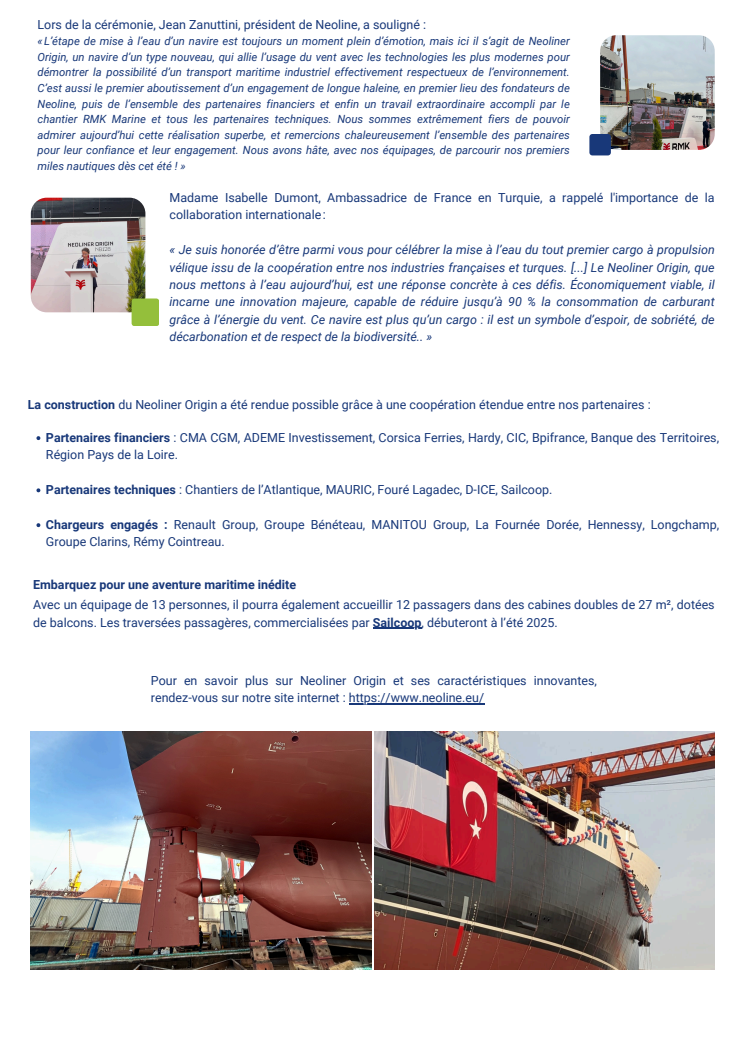
<style>
.page{position:relative;width:744px;height:1053px;background:#fff}
.page>*{position:absolute;margin:0;border:0;box-sizing:border-box;transform-origin:0 0}
.t1{font:12.48px/17.4px "Roboto";color:#183879}
.t2{font:italic 12.48px/17.4px "Roboto";color:#183879;text-align:justify}
.t3{font:700 12.48px "Roboto";color:#183879}
.t4{font:italic 11.28px/15.6px "Roboto";color:#183879;text-align:justify}
.s1{font-weight:700}
</style>
<div class="page">
<img style="left:600px;top:35px;width:115px;height:115px;border-radius:16px">
<div style="left:589px;top:134px;width:22px;height:21px;background:#183879;border-radius:3px"></div>
<img style="left:31px;top:198px;width:114px;height:114px;border-radius:16px">
<svg style="left:132px;top:298px;width:27px;height:28px"></svg>
<svg style="left:36px;top:436px;width:4px;height:4px"></svg>
<svg style="left:36px;top:488px;width:4px;height:4px"></svg>
<svg style="left:36px;top:523px;width:4px;height:4px"></svg>
<hr style="left:373px;top:627px;width:49px;height:2px;background:#183879">
<hr style="left:349px;top:703px;width:135px;height:1px;background:#183879">
<img style="left:31px;top:731px;width:340px;height:238px">
<img style="left:374px;top:731px;width:341px;height:238px">
<p class="t1" style="left:38px;top:16px;width:390px">Lors de la cérémonie, Jean Zanuttini, président de Neoline, a souligné :</p>
<p class="t4" style="left:38px;top:33px;width:534px">«L’étape de mise à l’eau d’un navire est toujours un moment plein d’émotion, mais ici il s’agit de Neoliner Origin, un navire d’un type nouveau, qui allie l’usage du vent avec les technologies les plus modernes pour démontrer la possibilité d’un transport maritime industriel effectivement respectueux de l’environnement.<br>C’est aussi le premier aboutissement d’un engagement de longue haleine, en premier lieu des fondateurs de Neoline, puis de l’ensemble des partenaires financiers et enfin un travail extraordinaire accompli par le chantier RMK Marine et tous les partenaires techniques. Nous sommes extrêmement fiers de pouvoir admirer aujourd’hui cette réalisation superbe, et remercions chaleureusement l’ensemble des partenaires pour leur confiance et leur engagement. Nous avons hâte, avec nos équipages, de parcourir nos premiers miles nautiques dès cet été ! »</p>
<p class="t1" style="left:170px;top:189px;width:547px">Madame Isabelle Dumont, Ambassadrice de France en Turquie, a rappelé l'importance de la collaboration internationale:</p>
<p class="t2" style="left:170px;top:241px;width:547px">« Je suis honorée d’être parmi vous pour célébrer la mise à l’eau du tout premier cargo à propulsion vélique issu de la coopération entre nos industries françaises et turques. [...] Le Neoliner Origin, que nous mettons à l’eau aujourd’hui, est une réponse concrète à ces défis. Économiquement viable, il incarne une innovation majeure, capable de réduire jusqu’à 90 % la consommation de carburant grâce à l’énergie du vent. Ce navire est plus qu’un cargo : il est un symbole d’espoir, de sobriété, de décarbonation et de respect de la biodiversité.. »</p>
<p class="t1" style="left:28px;top:395px;width:624px"><span class="s1">La construction</span> du Neoliner Origin a été rendue possible grâce à une coopération étendue entre nos partenaires :</p>
<p class="t1" style="left:46px;top:429px;width:675px"><span class="s1">Partenaires financiers</span> : CMA CGM, ADEME Investissement, Corsica Ferries, Hardy, CIC, Bpifrance, Banque des Territoires,<br>Région Pays de la Loire.</p>
<p class="t1" style="left:46px;top:481px;width:508px"><span class="s1">Partenaires techniques</span> : Chantiers de l’Atlantique, MAURIC, Fouré Lagadec, D-ICE, Sailcoop.</p>
<p class="t1" style="left:46px;top:516px;width:675px"><span class="s1">Chargeurs engagés :</span> Renault Group, Groupe Bénéteau, MANITOU Group, La Fournée Dorée, Hennessy, Longchamp,<br>Groupe Clarins, Rémy Cointreau.</p>
<p class="t3" style="left:33px;top:577px;width:265px">Embarquez pour une aventure maritime inédite</p>
<h1 class="t1" style="left:33px;top:596px;width:683px">Avec un équipage de 13 personnes, il pourra également accueillir 12 passagers dans des cabines doubles de 27 m², dotées de balcons. Les traversées passagères, commercialisées par <span class="s1">Sailcoop</span>, débuteront à l’été 2025.</h1>
<p class="t1" style="left:151px;top:671px;width:448px">Pour en savoir plus sur Neoliner Origin et ses caractéristiques innovantes, rendez-vous sur notre site internet : https://www.neoline.eu/</p>
</div>
